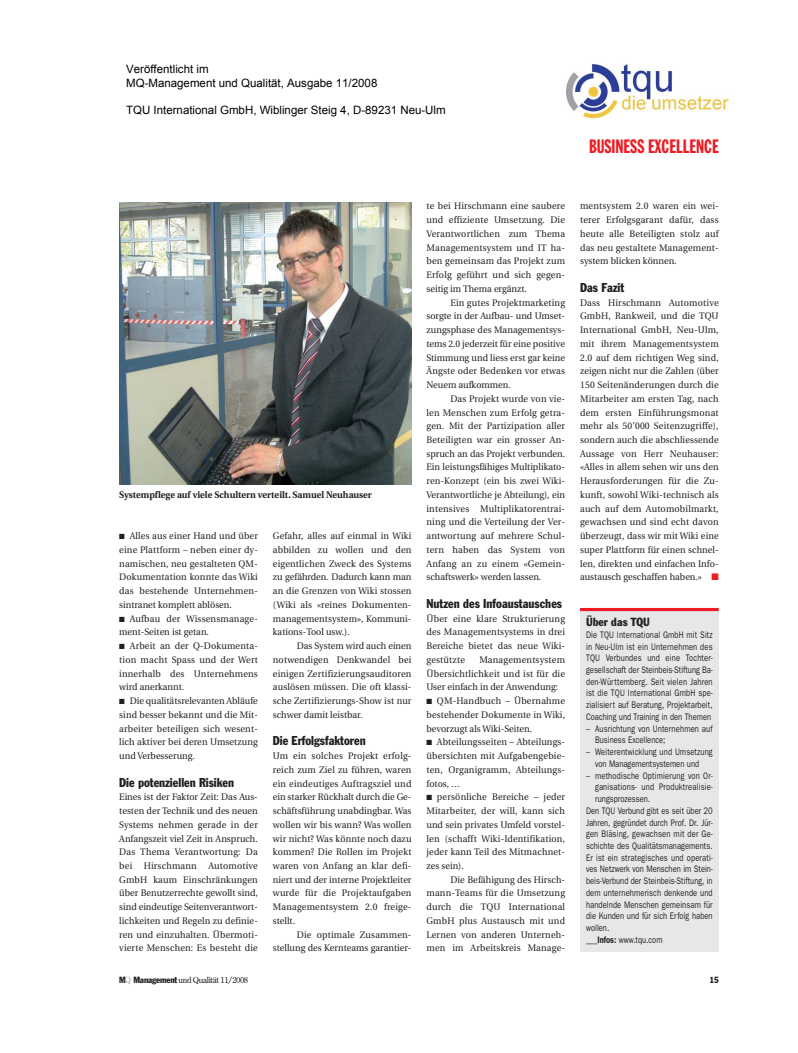
<style>
.page{position:relative;width:798px;height:1053px;background:#fff}
.page>*{position:absolute;margin:0;border:0;box-sizing:border-box;transform-origin:0 0}
.t1{font:19px "Franklin Gothic Extra Cond";color:#ed1c24}
.t2{font:condensed 12.62px "Franklin Gothic";color:#231f20;scale:.95 1}
.t3{font:condensed 11.62px "Franklin Gothic";color:#231f20}
.t4{font:11.5px/13.8px "Arial";color:#000}
.t5{font:9.5px/13.8px "Utopia";letter-spacing:.02em;color:#231f20;text-align:justify;scale:.95 1}
.t6{font:9.5px/11.8px "Franklin Gothic";letter-spacing:.005em;color:#231f20;text-align:justify;scale:.8 1}
.t7{font:700 9.5px "Utopia";color:#231f20;scale:.95 1}
.t8{font:9.5px/13.8px "Utopia";color:#231f20;text-align:right;scale:.95 1}
.t9{font:condensed 8.75px "Franklin Gothic";color:#231f20}
.t10{font:8.38px "Century Old Style";letter-spacing:-.04em;color:#231f20}
.s1{color:#ed1c24}
.s2{font-weight:600}
.s3{font-family:"Franklin Gothic";font-stretch:condensed;font-size:8.88px}
.s4{font-size:8.88px;color:#a7a9ac}
</style>
<div class="page">
<div style="left:580px;top:608px;width:138px;height:343px;background:#e6e7e8"></div>
<hr style="left:580px;top:608px;width:138px;height:3px;background:#ed1c24">
<img style="left:119px;top:202px;width:292px;height:282px">
<img style="left:566px;top:64px;width:162px;height:54px">
<p class="t4" style="left:126px;top:62px;width:253px">Veröffentlicht im<br>MQ-Management und Qualität, Ausgabe 11/2008</p>
<p class="t4" style="left:126px;top:104px;width:321px">TQU International GmbH, Wiblinger Steig 4, D-89231 Neu-Ulm</p>
<h1 class="t1" style="left:589px;top:139px;width:131px">BUSINESS EXCELLENCE</h1>
<p class="t7" style="left:119px;top:491px;width:267px">Systempflege auf viele Schultern verteilt. Samuel Neuhauser</p>
<p class="t5" style="left:119px;top:530px;width:147px">■ Alles aus einer Hand und über eine Plattform – neben einer dy&shy;namischen, neu gestalteten QM-Dokumentation konnte das Wiki das bestehende Unternehmen&shy;sintranet komplett ablösen.</p>
<p class="t5" style="left:119px;top:612px;width:147px">■ Aufbau der Wissensmanage&shy;ment-Seiten ist getan.</p>
<p class="t5" style="left:119px;top:640px;width:147px">■ Arbeit an der Q-Dokumenta&shy;tion macht Spass und der Wert innerhalb des Unternehmens wird anerkannt.</p>
<p class="t5" style="left:119px;top:694px;width:147px">■ Die qualitätsrelevanten Abläufe sind besser bekannt und die Mit&shy;arbeiter beteiligen sich wesent&shy;lich aktiver bei deren Umsetzung und Verbesserung.</p>
<h2 class="t2" style="left:119px;top:777px;width:122px">Die potenziellen Risiken</h2>
<p class="t5" style="left:119px;top:791px;width:147px">Eines ist der Faktor Zeit: Das Aus&shy;testen der Technik und des neuen Systems nehmen gerade in der Anfangszeit viel Zeit in Anspruch.<br>Das Thema Verantwortung: Da bei Hirschmann Automotive GmbH kaum Einschränkungen über Benutzerrechte gewollt sind, sind eindeutige Seitenverantwort&shy;lichkeiten und Regeln zu definie&shy;ren und einzuhalten. Übermoti&shy;vierte Menschen: Es besteht die</p>
<p class="t5" style="left:273px;top:530px;width:147px">Gefahr, alles auf einmal in Wiki abbilden zu wollen und den eigentlichen Zweck des Systems zu gefährden. Dadurch kann man an die Grenzen von Wiki stossen (Wiki als «reines Dokumenten&shy;managementsystem», Kommuni&shy;kations-Tool usw.).</p>
<p class="t5" style="left:273px;top:639px;width:147px;text-indent:24px">Das System wird auch einen notwendigen Denkwandel bei einigen Zertifizierungsauditoren auslösen müssen. Die oft klassi&shy;sche Zertifizierungs-Show ist nur schwer damit leistbar.</p>
<h2 class="t2" style="left:273px;top:736px;width:99px">Die Erfolgsfaktoren</h2>
<p class="t5" style="left:273px;top:749px;width:147px">Um ein solches Projekt erfolg&shy;reich zum Ziel zu führen, waren ein eindeutiges Auftragsziel und ein starker Rückhalt durch die Ge&shy;schäftsführung unabdingbar. Was wollen wir bis wann? Was wollen wir nicht? Was könnte noch dazu kommen? Die Rollen im Projekt waren von Anfang an klar defi&shy;niert und der interne Projektleiter wurde für die Projektaufgaben Managementsystem 2.0 freige&shy;stellt.</p>
<p class="t8" style="left:273px;top:928px;width:147px">Die optimale Zusammen&shy;stellung des Kernteams garantier-</p>
<p class="t5" style="left:426px;top:200px;width:147px">te bei Hirschmann eine saubere und effiziente Umsetzung. Die Verantwortlichen zum Thema Managementsystem und IT ha&shy;ben gemeinsam das Projekt zum Erfolg geführt und sich gegen&shy;seitig im Thema ergänzt.</p>
<p class="t5" style="left:426px;top:296px;width:147px;text-indent:24px">Ein gutes Projektmarketing sorgte in der Aufbau- und Umset&shy;zungsphase des Managementsys&shy;tems 2.0 jederzeit für eine positive Stimmung und liess erst gar keine Ängste oder Bedenken vor etwas Neuem aufkommen.</p>
<p class="t5" style="left:426px;top:392px;width:147px;text-indent:24px">Das Projekt wurde von vie&shy;len Menschen zum Erfolg getra&shy;gen. Mit der Partizipation aller Beteiligten war ein grosser An&shy;spruch an das Projekt verbunden.<br>Ein leistungsfähiges Multiplikato&shy;ren-Konzept (ein bis zwei Wiki-Verantwortliche je Abteilung), ein intensives Multiplikatorentrai&shy;ning und die Verteilung der Ver&shy;antwortung auf mehrere Schul&shy;tern haben das System von Anfang an zu einem «Gemein&shy;schaftswerk» werden lassen.</p>
<h2 class="t2" style="left:426px;top:599px;width:144px">Nutzen des Infoaustausches</h2>
<p class="t5" style="left:426px;top:612px;width:147px">Über eine klare Strukturierung des Managementsystems in drei Bereiche bietet das neue Wiki&shy;gestützte</p>
<p class="t5" style="left:426px;top:653px;width:147px;text-indent:53px">Managementsystem Übersichtlichkeit und ist für die User einfach in der Anwendung:</p>
<p class="t5" style="left:426px;top:694px;width:147px">■ QM-Handbuch – Übernahme bestehender Dokumente in Wiki, bevorzugt als Wiki-Seiten.</p>
<p class="t5" style="left:426px;top:736px;width:147px">■ Abteilungsseiten – Abteilungs&shy;übersichten mit Aufgabengebie&shy;ten, Organigramm, Abteilungs&shy;fotos, …</p>
<p class="t5" style="left:426px;top:791px;width:147px">■ persönliche Bereiche – jeder Mitarbeiter, der will, kann sich und sein privates Umfeld vorstel&shy;len (schafft Wiki-Identifikation, jeder kann Teil des Mitmachnet&shy;zes sein).</p>
<p class="t5" style="left:426px;top:873px;width:147px;text-indent:24px">Die Befähigung des Hirsch&shy;mann-Teams für die Umsetzung durch die TQU International GmbH plus Austausch mit und Lernen von anderen Unterneh&shy;men im Arbeitskreis Manage-</p>
<p class="t5" style="left:580px;top:200px;width:147px">mentsystem 2.0 waren ein wei&shy;terer Erfolgsgarant dafür, dass heute alle Beteiligten stolz auf das neu gestaltete Management&shy;system blicken können.</p>
<h2 class="t2" style="left:580px;top:283px;width:48px">Das Fazit</h2>
<p class="t5" style="left:580px;top:296px;width:147px">Dass Hirschmann Automotive GmbH, Rankweil, und die TQU International GmbH, Neu-Ulm, mit ihrem Managementsystem 2.0 auf dem richtigen Weg sind, zeigen nicht nur die Zahlen (über 150 Seitenänderungen durch die Mitarbeiter am ersten Tag, nach dem ersten Einführungsmonat mehr als 50’000 Seitenzugriffe), sondern auch die abschliessende Aussage von Herr Neuhauser: «Alles in allem sehen wir uns den Herausforderungen für die Zu&shy;kunft, sowohl Wiki-technisch als auch auf dem Automobilmarkt, gewachsen und sind echt davon überzeugt, dass wir mit Wiki eine super Plattform für einen schnel&shy;len, direkten und einfachen Info&shy;austausch geschaffen haben.» <span class="s1">■</span></p>
<p class="t3" style="left:586px;top:617px;width:65px">Über das TQU</p>
<p class="t6" style="left:586px;top:629px;width:160px">Die TQU International GmbH mit Sitz in Neu-Ulm ist ein Unternehmen des TQU Verbundes und eine Tochter&shy;gesellschaft der Steinbeis-Stiftung Ba&shy;den-Württemberg. Seit vielen Jahren ist die TQU International GmbH spe&shy;zialisiert auf Beratung, Projektarbeit, Coaching und Training in den Themen</p>
<p class="t6" style="left:595px;top:723px;width:148px;text-indent:-9px">– Ausrichtung von Unternehmen auf<br>Business Excellence;</p>
<p class="t6" style="left:586px;top:746px;width:160px;text-align:center">– Weiterentwicklung und Umsetzung von Managementsystemen und</p>
<p class="t6" style="left:586px;top:770px;width:160px">– methodische Optimierung von Or-</p>
<p class="t6" style="left:595px;top:782px;width:148px">ganisations- und Produktrealisie-</p>
<p class="t6" style="left:595px;top:793px;width:70px">rungsprozessen.</p>
<p class="t6" style="left:586px;top:805px;width:160px">Den TQU Verbund gibt es seit über 20</p>
<p class="t6" style="left:586px;top:817px;width:160px">Jahren, gegründet durch Prof. Dr. Jür-</p>
<p class="t6" style="left:586px;top:828px;width:160px">gen Bläsing, gewachsen mit der Ge-</p>
<p class="t6" style="left:586px;top:840px;width:160px">schichte des Qualitätsmanagements.</p>
<p class="t6" style="left:586px;top:852px;width:160px">Er ist ein strategisches und operati-</p>
<p class="t6" style="left:586px;top:864px;width:160px">ves Netzwerk von Menschen im Stein-</p>
<p class="t6" style="left:586px;top:875px;width:160px">beis-Verbund der Steinbeis-Stiftung, in</p>
<p class="t6" style="left:586px;top:887px;width:160px">dem unternehmerisch denkende und</p>
<p class="t6" style="left:586px;top:899px;width:160px">handelnde Menschen gemeinsam für</p>
<p class="t6" style="left:586px;top:910px;width:160px">die Kunden und für sich Erfolg haben</p>
<p class="t6" style="left:586px;top:922px;width:31px">wollen.</p>
<p class="t6" style="left:586px;top:934px;width:97px"><span class="s2">___Infos:</span> www.tqu.com</p>
<p class="t10" style="left:119px;top:976px;width:130px"><span class="s3">M</span><span class="s4">Q</span> <span class="s3">Management</span> und Qualität 11/2008</p>
<p class="t9" style="left:709px;top:976px;width:11px">15</p>
</div>
